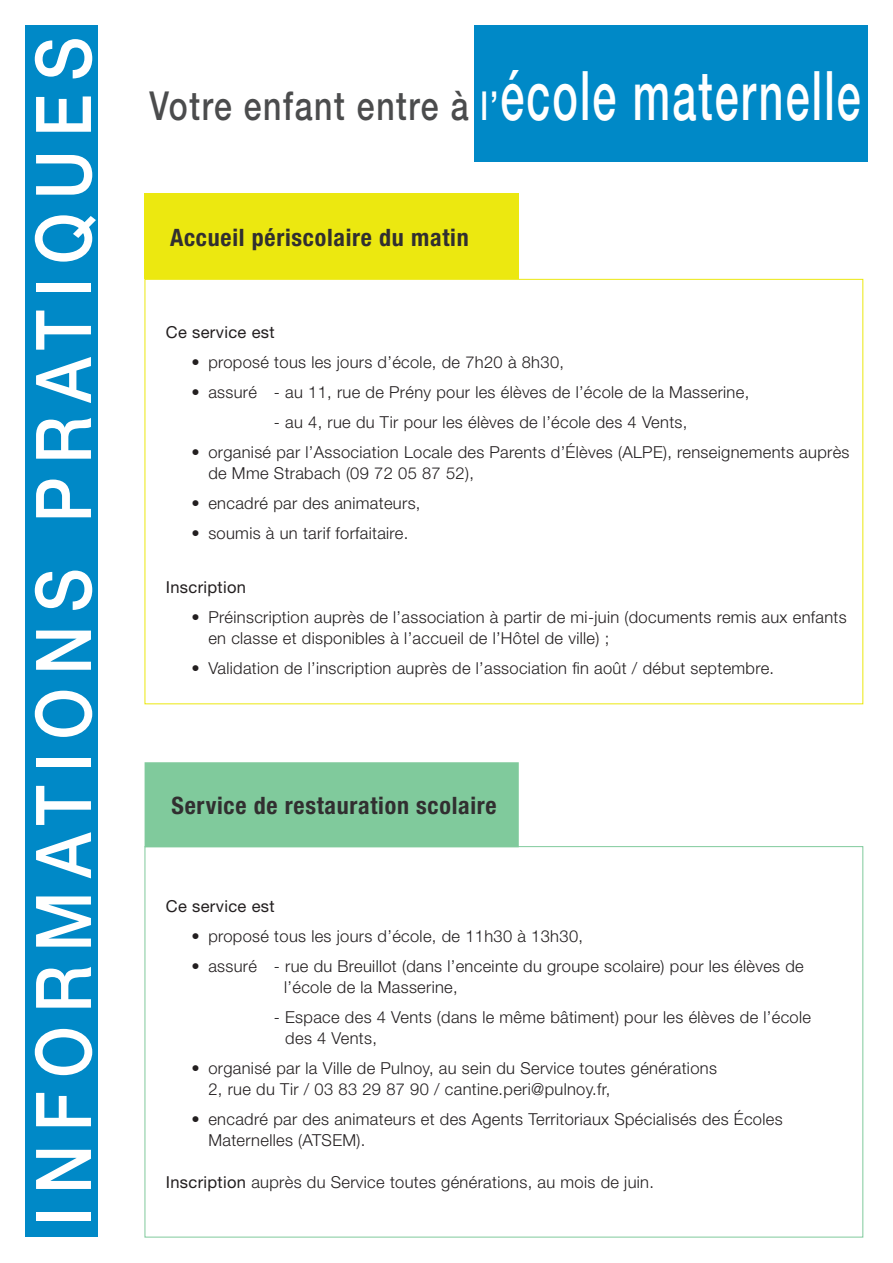
<style>
.page{position:relative;width:893px;height:1263px;background:#fff}
.page>*{position:absolute;margin:0;border:0;box-sizing:border-box;transform-origin:0 0}
.t1{font:500 76.8px "Helvetica Neue LT";letter-spacing:.2em;color:#fff;scale:.88 1}
.t2{font:500 39.9px "Helvetica Neue LT";letter-spacing:.05em;color:#4b4c4d;scale:.8 1}
.t3{font:700 condensed 24px "Helvetica Neue LT";letter-spacing:.03em;color:#312f30}
.t4{font:300 16.5px/21px "Helvetica Neue LT";letter-spacing:.02em;color:#231f20}
.t5{font:16.5px "Helvetica Neue LT";letter-spacing:.02em;color:#231f20}
.s1{color:#fff}
.s2{font-size:68.4px;color:#fff}
.s3{font-weight:400}
</style>
<div class="page">
<div style="left:26px;top:26px;width:72px;height:1211px;background:#0089c7"></div>
<div style="left:474px;top:26px;width:393px;height:136px;background:#0089c7"></div>
<div style="left:145px;top:763px;width:373px;height:83px;background:#80ca9c"></div>
<div style="left:145px;top:762px;width:374px;height:85px;border:2px solid #80ca9c"></div>
<div style="left:145px;top:194px;width:374px;height:85px;background:#ece810"></div>
<p class="t1" style="left:18px;top:1226px;width:1353px;rotate:-90deg">INFORMATIONS PRATIQUES</p>
<p class="t2" style="left:150px;top:82px;width:890px">Votre enfant entre à <span class="s1">l’</span><span class="s2">école maternelle</span></p>
<p class="t3" style="left:170px;top:223px;width:300px">Accueil périscolaire du matin</p>
<p class="t5" style="left:166px;top:323px;width:110px">Ce service est</p>
<p class="t4" style="left:191px;top:352px;width:374px">• proposé tous les jours d’école, de 7h20 à 8h30,</p>
<p class="t4" style="left:191px;top:382px;width:559px">• assuré - au 11, rue de Prény pour les élèves de l’école de la Masserine,</p>
<p class="t4" style="left:274px;top:412px;width:415px">- au 4, rue du Tir pour les élèves de l’école des 4 Vents,</p>
<p class="t4" style="left:208px;top:442px;width:643px;text-indent:-17px">• organisé par l’Association Locale des Parents d’Élèves (ALPE), renseignements auprès de Mme Strabach (09 72 05 87 52),</p>
<p class="t4" style="left:191px;top:493px;width:231px">• encadré par des animateurs,</p>
<p class="t4" style="left:191px;top:523px;width:218px">• soumis à un tarif forfaitaire.</p>
<p class="t5" style="left:166px;top:578px;width:82px">Inscription</p>
<p class="t4" style="left:208px;top:607px;width:640px;text-indent:-17px">• Préinscription auprès de l’association à partir de mi-juin (documents remis aux enfants en classe et disponibles à l’accueil de l’Hôtel de ville) ;</p>
<p class="t4" style="left:191px;top:658px;width:584px">• Validation de l’inscription auprès de l’association fin août / début septembre.</p>
<p class="t3" style="left:172px;top:791px;width:327px">Service de restauration scolaire</p>
<p class="t5" style="left:166px;top:896px;width:110px">Ce service est</p>
<p class="t4" style="left:191px;top:925px;width:393px">• proposé tous les jours d’école, de 11h30 à 13h30,</p>
<p class="t4" style="left:284px;top:955px;width:521px;text-indent:-93px">• assuré - rue du Breuillot (dans l’enceinte du groupe scolaire) pour les élèves de l’école de la Masserine,</p>
<p class="t4" style="left:285px;top:1006px;width:527px;text-indent:-11px">- Espace des 4 Vents (dans le même bâtiment) pour les élèves de l’école des 4 Vents,</p>
<p class="t4" style="left:191px;top:1057px;width:527px">• organisé par la Ville de Pulnoy, au sein du Service toutes générations</p>
<p class="t4" style="left:208px;top:1078px;width:403px">2, rue du Tir / 03 83 29 87 90 / cantine.peri@pulnoy.fr,</p>
<p class="t4" style="left:208px;top:1108px;width:576px;text-indent:-17px">• encadré par des animateurs et des Agents Territoriaux Spécialisés des Écoles<br>Maternelles (ATSEM).</p>
<p class="t4" style="left:166px;top:1171px;width:490px"><span class="s3">Inscription</span> auprès du Service toutes générations, au mois de juin.</p>
</div>
